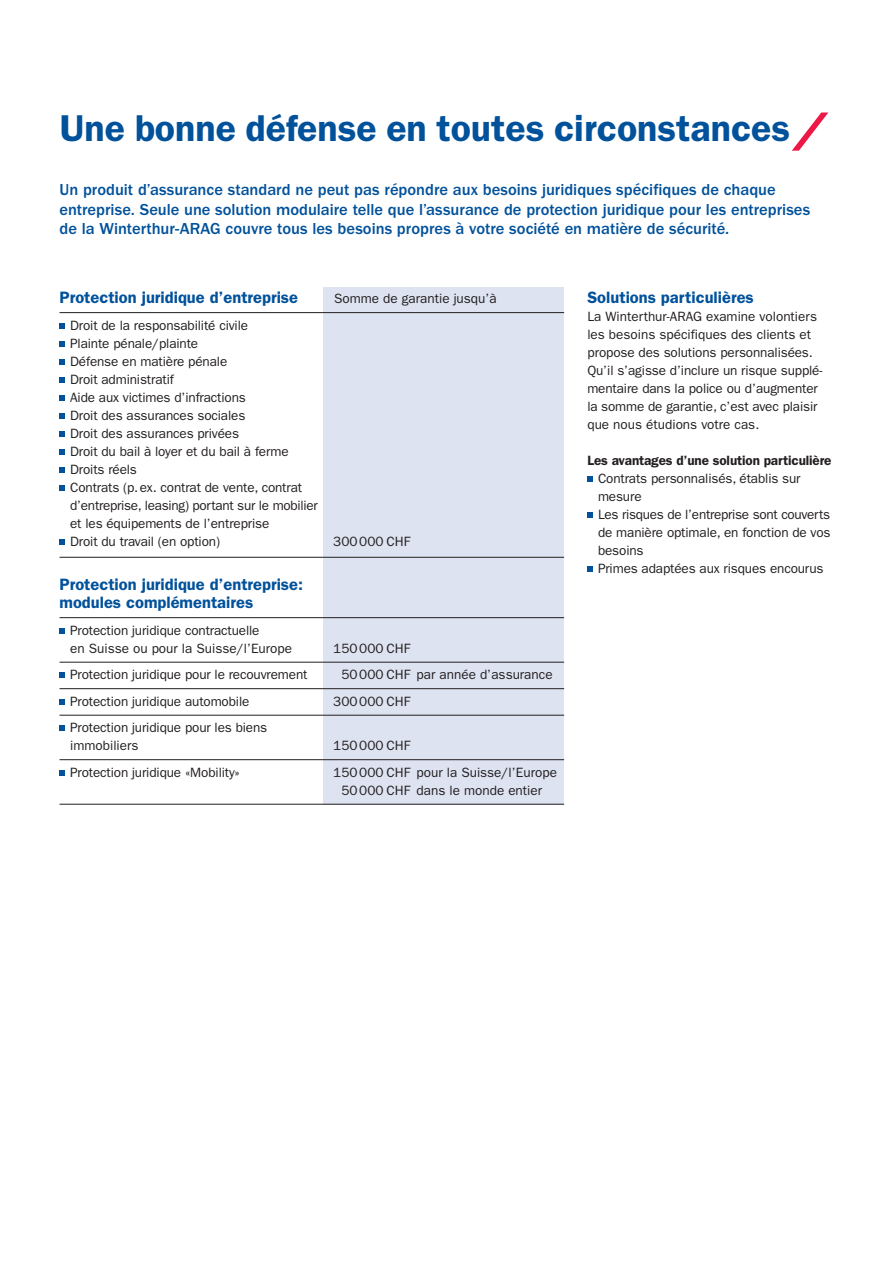
<style>
.page{position:relative;width:893px;height:1263px;background:#fff}
.page>*{position:absolute;margin:0;border:0;box-sizing:border-box;transform-origin:0 0}
.t1{font:600 37.5px "ITC Franklin Gothic Std";color:#01519b}
.t2{font:500 16.5px/19.5px "ITC Franklin Gothic Std";color:#01519b}
.t3{font:600 16.5px/18px "ITC Franklin Gothic Std";color:#01519b}
.t4{font:13.5px/18px "ITC Franklin Gothic Std";letter-spacing:-.01em;color:#231f20}
.t5{font:600 13.5px "ITC Franklin Gothic Std";letter-spacing:-.01em;color:#231f20}
</style>
<div class="page">
<div style="left:323px;top:287px;width:241px;height:517px;background:#dee3f1"></div>
<svg style="left:792px;top:112px;width:36px;height:39px"></svg>
<hr style="left:60px;top:312px;width:504px;height:1px;background:#231f20">
<hr style="left:60px;top:557px;width:504px;height:1px;background:#231f20">
<hr style="left:60px;top:617px;width:504px;height:1px;background:#231f20">
<hr style="left:60px;top:662px;width:504px;height:1px;background:#231f20">
<hr style="left:60px;top:688px;width:504px;height:1px;background:#231f20">
<hr style="left:60px;top:715px;width:504px;height:1px;background:#231f20">
<hr style="left:60px;top:759px;width:504px;height:1px;background:#231f20">
<hr style="left:60px;top:804px;width:504px;height:1px;background:#231f20">
<svg style="left:60px;top:323px;width:5px;height:5px"></svg>
<svg style="left:60px;top:341px;width:5px;height:5px"></svg>
<svg style="left:60px;top:359px;width:5px;height:5px"></svg>
<svg style="left:60px;top:377px;width:5px;height:5px"></svg>
<svg style="left:60px;top:395px;width:5px;height:5px"></svg>
<svg style="left:60px;top:413px;width:5px;height:5px"></svg>
<svg style="left:60px;top:431px;width:5px;height:5px"></svg>
<svg style="left:60px;top:449px;width:5px;height:5px"></svg>
<svg style="left:60px;top:467px;width:5px;height:5px"></svg>
<svg style="left:60px;top:485px;width:5px;height:5px"></svg>
<svg style="left:60px;top:539px;width:5px;height:5px"></svg>
<svg style="left:60px;top:628px;width:5px;height:5px"></svg>
<svg style="left:60px;top:673px;width:5px;height:5px"></svg>
<svg style="left:60px;top:699px;width:5px;height:5px"></svg>
<svg style="left:60px;top:726px;width:5px;height:5px"></svg>
<svg style="left:60px;top:770px;width:5px;height:5px"></svg>
<svg style="left:587px;top:477px;width:5px;height:5px"></svg>
<svg style="left:587px;top:513px;width:5px;height:5px"></svg>
<svg style="left:587px;top:567px;width:5px;height:5px"></svg>
<h1 class="t1" style="left:60px;top:106px;width:732px">Une bonne défense en toutes circonstances</h1>
<p class="t2" style="left:60px;top:180px;width:752px">Un produit d’assurance standard ne peut pas répondre aux besoins juridiques spécifiques de chaque entreprise. Seule une solution modulaire telle que l’assurance de protection juridique pour les entreprises de la Winterthur-ARAG couvre tous les besoins propres à votre société en matière de sécurité.</p>
<p class="t3" style="left:60px;top:289px;width:240px">Protection juridique d’entreprise</p>
<p class="t4" style="left:334px;top:290px;width:164px">Somme de garantie jusqu’à</p>
<p class="t4" style="left:70px;top:316px;width:249px">Droit de la responsabilité civile<br>Plainte pénale/plainte<br>Défense en matière pénale<br>Droit administratif<br>Aide aux victimes d’infractions<br>Droit des assurances sociales<br>Droit des assurances privées<br>Droit du bail à loyer et du bail à ferme<br>Droits réels<br>Contrats (p.ex. contrat de vente, contrat d’entreprise, leasing) portant sur le mobilier et les équipements de l’entreprise<br>Droit du travail (en option)</p>
<p class="t4" style="left:333px;top:532px;width:79px">300000 CHF</p>
<p class="t3" style="left:60px;top:576px;width:245px">Protection juridique d’entreprise: modules complémentaires</p>
<p class="t4" style="left:70px;top:621px;width:223px">Protection juridique contractuelle<br>en Suisse ou pour la Suisse/l’Europe</p>
<p class="t4" style="left:333px;top:639px;width:79px">150000 CHF</p>
<p class="t4" style="left:70px;top:666px;width:239px">Protection juridique pour le recouvrement</p>
<p class="t4" style="left:341px;top:666px;width:213px">50000 CHF par année d’assurance</p>
<p class="t4" style="left:70px;top:692px;width:181px">Protection juridique automobile</p>
<p class="t4" style="left:333px;top:692px;width:79px">300000 CHF</p>
<p class="t4" style="left:70px;top:719px;width:199px">Protection juridique pour les biens immobiliers</p>
<p class="t4" style="left:333px;top:737px;width:79px">150000 CHF</p>
<p class="t4" style="left:70px;top:763px;width:171px">Protection juridique «Mobility»</p>
<p class="t4" style="left:333px;top:763px;width:225px;text-align:center">150000 CHF pour la Suisse/l’Europe<br>50000 CHF dans le monde entier</p>
<p class="t3" style="left:587px;top:289px;width:168px">Solutions particulières</p>
<p class="t4" style="left:587px;top:308px;width:237px">La Winterthur-ARAG examine volontiers les besoins spécifiques des clients et propose des solutions personnalisées.<br>Qu’il s’agisse d’inclure un risque supplé&shy;mentaire dans la police ou d’augmenter la somme de garantie, c’est avec plaisir que nous étudions votre cas.</p>
<p class="t5" style="left:587px;top:453px;width:246px">Les avantages d’une solution particulière</p>
<p class="t4" style="left:598px;top:470px;width:234px">Contrats personnalisés, établis sur mesure<br>Les risques de l’entreprise sont couverts de manière optimale, en fonction de vos besoins<br>Primes adaptées aux risques encourus</p>
</div>
